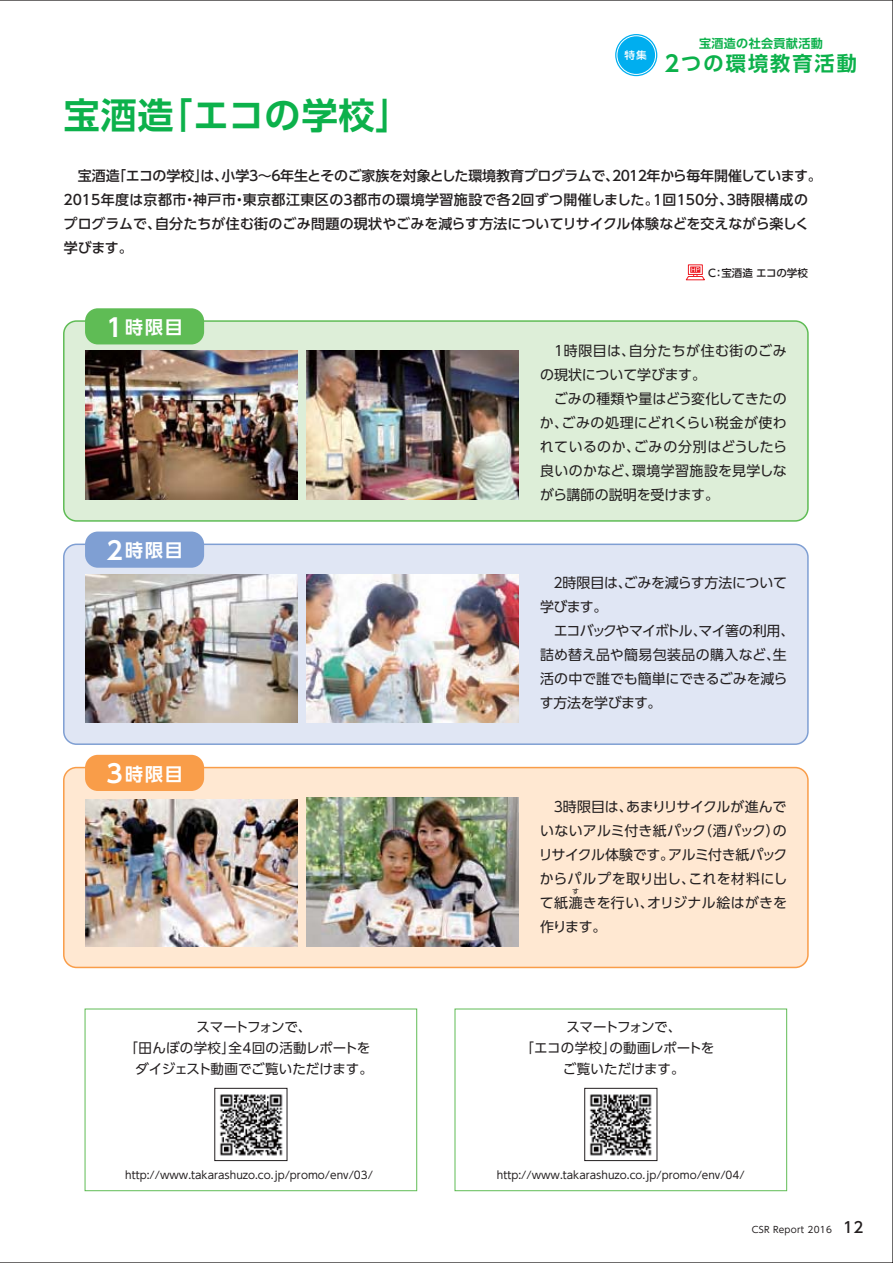
<style>
.page{position:relative;width:893px;height:1263px;background:#fff}
.page>*{position:absolute;margin:0;border:0;box-sizing:border-box;transform-origin:0 0}
.t1{font:36px "UD Shin Go Pr 6 De Bold 90 pv RKSJ H";letter-spacing:.025em;color:#0cb14b}
.t2{font:20.1px "UD Shin Go Pr 6 De Bold 90 pv RKSJ H";letter-spacing:.1em;color:#0cb14b}
.t3{font:18px "UD Shin Go Pr 6 De Bold 90 pv RKSJ H";letter-spacing:.1em;color:#fff}
.t4{font:13.95px/24px "UD Shin Go Pr 6 Regular 90 pv RKSJ H";color:#231f20;text-align:justify}
.t5{font:13.95px/24px "UD Shin Go Pr 6 Medium 90 pv RKSJ H";color:#231f20}
.t6{font:13.95px/24px "UD Shin Go Pr 6 Regular 90 pv RKSJ H";letter-spacing:-.02em;color:#231f20}
.t7{font:13.5px "UD Shin Go Pr 6 Regular 90 pv RKSJ H";letter-spacing:-.005em;color:#231f20}
.t8{font:13.5px "UD Shin Go Pr 6 Regular 90 pv RKSJ H";letter-spacing:.025em;color:#231f20}
.t9{font:13.5px "UD Shin Go Pr 6 Regular 90 pv RKSJ H";letter-spacing:-.09em;color:#231f20}
.t10{font:12.15px "UD Shin Go Pr 6 De Bold 90 pv RKSJ H";letter-spacing:.025em;color:#0cb14b}
.t11{font:10.5px "UD Shin Go Pr 6 Regular 90 pv RKSJ H";color:#231f20}
.t12{font:10.5px "UD Shin Go Pr 6 Medium 90 pv RKSJ H";color:#231f20}
.t13{font:10.2px "UD Shin Go Pr 6 Medium 90 pv RKSJ H";color:#fff;scale:1.05 1}
.t14{font:9px "UD Shin Go Pr 6 Regular 90 pv RKSJ H";letter-spacing:.025em;color:#231f20}
.t15{font:7.05px "UD Shin Go Pr 6 Regular 90 pv RKSJ H";color:#231f20}
.s1{font-size:22.2px}
.s2{font-size:24.75px}
.s3{font-family:"UD Shin Go Pr 6 Medium 90 pv RKSJ H";font-size:15px}
</style>
<div class="page">
<img style="left:0;top:0;width:893px;height:1263px">
<p class="t13" style="left:624px;top:51px;width:23px">特集</p>
<p class="t10" style="left:699px;top:39px;width:125px">宝酒造の社会貢献活動</p>
<h2 class="t2" style="left:661px;top:56px;width:197px"><span class="s1">２</span>つの環境教育活動</h2>
<h1 class="t1" style="left:64px;top:102px;width:349px">宝酒造「エコの学校」</h1>
<p class="t5" style="left:61px;top:166px;width:762px">　宝酒造「エコの学校」は、小学３～６年生とそのご家族を対象とした環境教育プログラムで、２０１２年から毎年開催しています。２０１５年度は京都市・神戸市・東京都江東区の３都市の環境学習施設で各２回ずつ開催しました。１回１５０分、３時限構成のプログラムで、自分たちが住む街のごみ問題の現状やごみを減らす方法についてリサイクル体験などを交えながら楽しく学びます。</p>
<p class="t3" style="left:106px;top:321px;width:78px"><span class="s2">1</span>時限目</p>
<p class="t3" style="left:106px;top:544px;width:78px"><span class="s2">2</span>時限目</p>
<p class="t3" style="left:106px;top:767px;width:78px"><span class="s2">3</span>時限目</p>
<p class="t9" style="left:196px;top:1022px;width:116px">スマートフォンで、</p>
<p class="t8" style="left:125px;top:1043px;width:247px">「田んぼの学校」全4回の活動レポートを</p>
<p class="t7" style="left:135px;top:1064px;width:239px">ダイジェスト動画でご覧いただけます。</p>
<p class="t11" style="left:125px;top:1171px;width:249px">http://www.takarashuzo.co.jp/promo/env/03/</p>
<p class="t12" style="left:708px;top:269px;width:101px">C：宝酒造 エコの学校</p>
<p class="t4" style="left:540px;top:341px;width:249px;text-align:left">　１時限目は、自分たちが住む街のごみの現状について学びます。<br>　ごみの種類や量はどう変化してきたのか、ごみの処理にどれくらい税金が使われているのか、ごみの分別はどうしたら良いのかなど、環境学習施設を見学しながら講師の説明を受けます。</p>
<p class="t6" style="left:540px;top:573px;width:256px">　２時限目は、ごみを減らす方法について学びます。<br>　エコバックやマイボトル、マイ箸の利用、詰め替え品や簡易包装品の購入など、生活の中で誰でも簡単にできるごみを減らす方法を学びます。</p>
<p class="t4" style="left:539px;top:796px;width:250px">　３時限目は、あまりリサイクルが進んでいないアルミ付き紙パック（酒パック）のリサイクル体験です。アルミ付き紙パックからパルプを取り出し、これを材料にして紙漉きを行い、オリジナル絵はがきを</p>
<p class="t15" style="left:572px;top:889px;width:8px">す</p>
<p class="t4" style="left:540px;top:916px;width:68px">作ります。</p>
<p class="t9" style="left:566px;top:1022px;width:116px">スマートフォンで、</p>
<p class="t7" style="left:521px;top:1043px;width:195px">「エコの学校」の動画レポートを</p>
<p class="t7" style="left:563px;top:1064px;width:123px">ご覧いただけます。</p>
<p class="t11" style="left:497px;top:1171px;width:249px">http://www.takarashuzo.co.jp/promo/env/04/</p>
<p class="t14" style="left:752px;top:1226px;width:113px">CSR Report 2016 <span class="s3">12</span></p>
</div>
